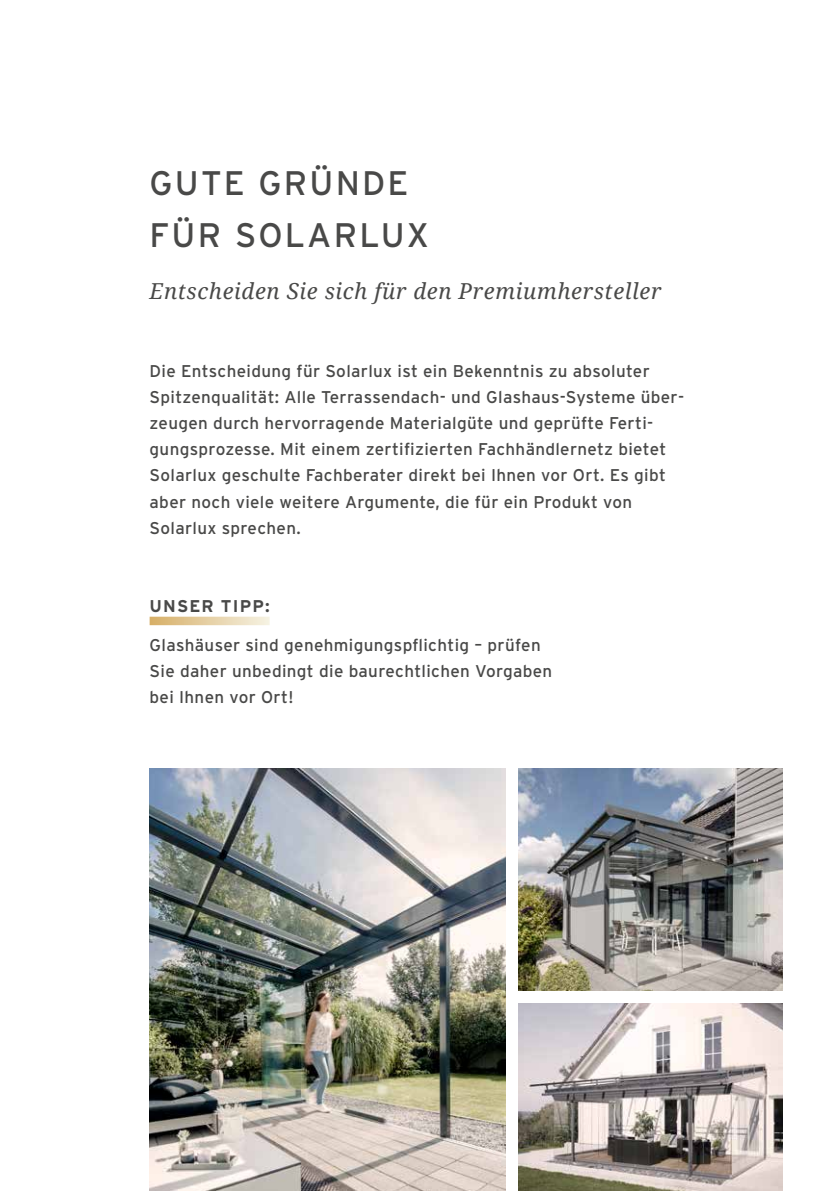
<style>
.page{position:relative;width:840px;height:1191px;background:#fff}
.page>*{position:absolute;margin:0;border:0;box-sizing:border-box;transform-origin:0 0}
.t1{font:34px/52.2px "Interstate";letter-spacing:.065em;color:#494948}
.t2{font:italic 22px "Droid Serif";letter-spacing:.03em;color:#494948}
.t3{font:17px/26px "Interstate";letter-spacing:.02em;color:#494948}
.t4{font:700 17px "Interstate";letter-spacing:.065em;color:#494948}
</style>
<div class="page">
<img style="left:518px;top:1003px;width:264px;height:188px">
<img style="left:149px;top:768px;width:356px;height:423px">
<img style="left:518px;top:768px;width:264px;height:222px">
<svg style="left:149px;top:616px;width:120px;height:9px"></svg>
<h1 class="t1" style="left:149px;top:156px;width:281px">GUTE GRÜNDE<br>FÜR SOLARLUX</h1>
<p class="t2" style="left:149px;top:278px;width:513px">Entscheiden Sie sich für den Premiumhersteller</p>
<p class="t3" style="left:149px;top:358px;width:536px">Die Entscheidung für Solarlux ist ein Bekenntnis zu absoluter Spitzenqualität: Alle Terrassendach- und Glashaus-Systeme über&shy;zeugen durch hervorragende Materialgüte und geprüfte Ferti&shy;gungsprozesse. Mit einem zertifizierten Fachhändlernetz bietet Solarlux geschulte Fachberater direkt bei Ihnen vor Ort. Es gibt aber noch viele weitere Argumente, die für ein Produkt von Solarlux sprechen.</p>
<p class="t4" style="left:149px;top:595px;width:121px">UNSER TIPP:</p>
<p class="t3" style="left:149px;top:632px;width:404px">Glashäuser sind genehmigungspflichtig – prüfen<br>Sie daher unbedingt die baurechtlichen Vorgaben bei Ihnen vor Ort!</p>
</div>
